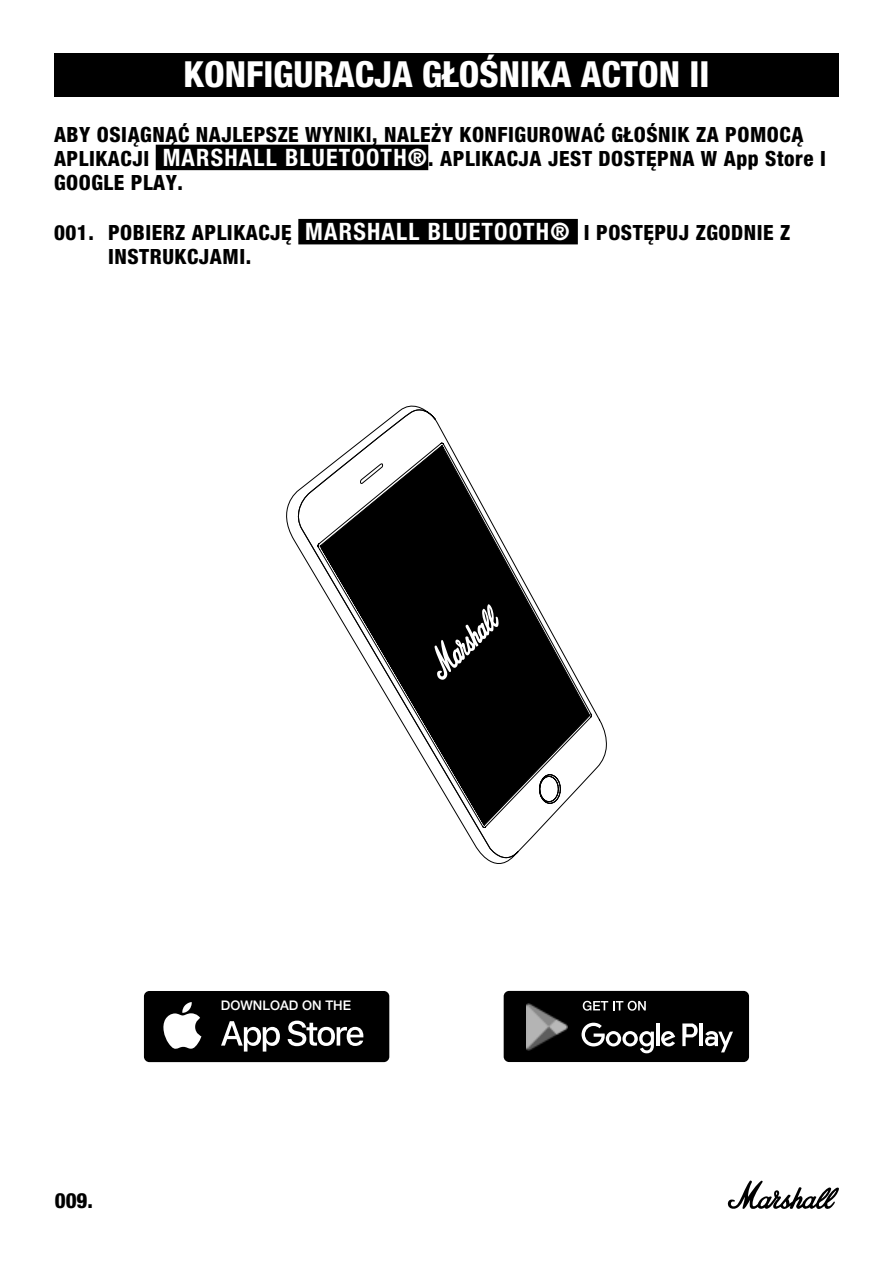
<style>
.page{position:relative;width:893px;height:1263px;background:#fff}
.page>*{position:absolute;margin:0;border:0;box-sizing:border-box;transform-origin:0 0}
.t1{font:800 condensed 36px "Helvetica Neue LT Pro";color:#fff}
.t2{font:800 condensed 21px/24px "Helvetica Neue LT Pro";letter-spacing:.025em;color:#000}
.t3{font:800 condensed 21px "Helvetica Neue LT Std";color:#000}
.t4{font:500 13.2px "Helvetica Neue";color:#fff}
.s1{font-weight:700;font-size:24px;color:#fff}
.s2{font-family:"Helvetica Neue LT Std"}
</style>
<div class="page">
<svg style="left:727px;top:1180px;width:112px;height:29px"></svg>
<div style="left:54px;top:53px;width:785px;height:44px;background:#000"></div>
<div style="left:156px;top:145px;width:272px;height:25px;background:#000"></div>
<div style="left:298px;top:219px;width:280px;height:25px;background:#000"></div>
<div style="left:504px;top:991px;width:245px;height:71px;background:#000;border-radius:5px"></div>
<svg style="left:682px;top:1023px;width:16px;height:23px"></svg>
<hr style="left:699px;top:1023px;width:4px;height:23px;background:#fff">
<svg style="left:705px;top:1031px;width:28px;height:21px"></svg>
<svg style="left:661px;top:1031px;width:14px;height:15px"></svg>
<hr style="left:656px;top:1023px;width:4px;height:23px;background:#fff">
<svg style="left:582px;top:1023px;width:72px;height:30px"></svg>
<img style="left:526px;top:1003px;width:42px;height:48px">
<svg style="left:583px;top:1001px;width:63px;height:10px"></svg>
<div style="left:144px;top:991px;width:245px;height:71px;background:#000;border-radius:5px"></div>
<svg style="left:221px;top:1020px;width:142px;height:31px"></svg>
<svg style="left:163px;top:1002px;width:38px;height:47px"></svg>
<svg style="left:561px;top:648px;width:29px;height:159px"></svg>
<svg style="left:297px;top:405px;width:264px;height:459px"></svg>
<svg style="left:434px;top:604px;width:65px;height:76px;background:#333"></svg>
<h1 class="t1" style="left:183px;top:51px;width:528px">KONFIGURACJA GŁOŚNIKA ACTON II</h1>
<p class="t2" style="left:54px;top:122px;width:773px">ABY OSIĄGNĄĆ NAJLEPSZE WYNIKI, NALEŻY KONFIGUROWAĆ GŁOŚNIK ZA POMOCĄ<br>APLIKACJI <span class="s1">MARSHALL BLUETOOTH®</span>. APLIKACJA JEST DOSTĘPNA W App Store I<br>GOOGLE PLAY.</p>
<p class="t2" style="left:108px;top:220px;width:684px;text-indent:-54px"><span class="s2">001.</span> POBIERZ APLIKACJĘ <span class="s1">MARSHALL BLUETOOTH®</span> I POSTĘPUJ ZGODNIE Z<br>INSTRUKCJAMI.</p>
<p class="t3" style="left:55px;top:1187px;width:40px">009.</p>
<p class="t4" style="left:221px;top:995px;width:132px">DOWNLOAD ON THE</p>
</div>
